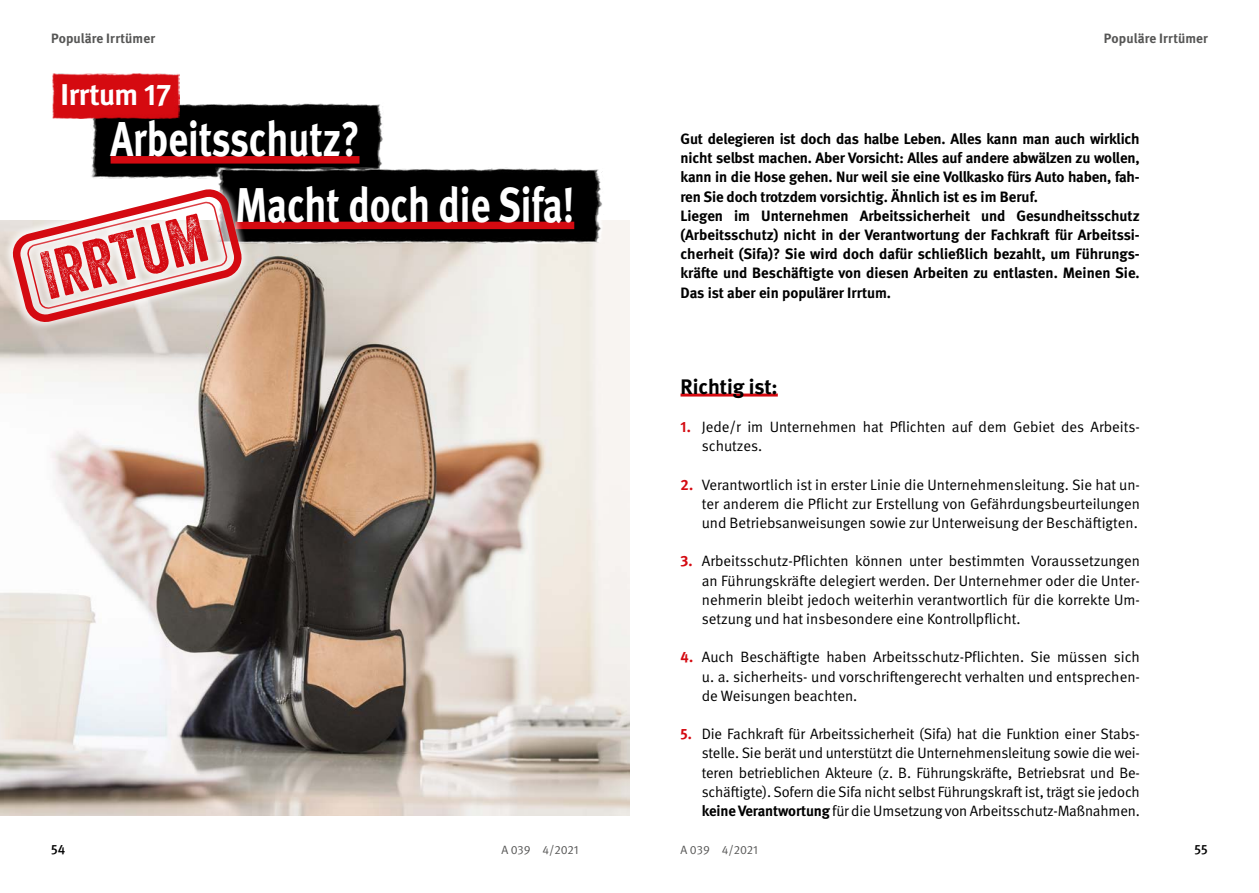
<style>
.page{position:relative;width:1259px;height:893px;background:#fff}
.page>*{position:absolute;margin:0;border:0;box-sizing:border-box;transform-origin:0 0}
.Inhalt_Fliesstext_P{font:66.15px "Veneer Two";color:#d40a11}
._01_Überschriften_Überschrift_2_H1{font:700 48.75px "DGUV Meta";color:#fff;scale:.8 1}
._01_Überschriften_Headline_20_pt_weiss_H1{font:700 30px "DGUV Meta";letter-spacing:-.01em;color:#fff}
._01_Überschriften_Richtig_ist_H3{font:700 21px "DGUV Meta";color:#000}
.t1{font:15px/19.2px "DGUV Meta";color:#000;text-align:justify}
.Inhalt_Fliesstext_P-2{font:700 15px/19.2px "DGUV Meta";letter-spacing:-.005em;color:#000;text-align:justify}
.t2{font:700 13.5px "DGUV Meta";letter-spacing:.005em;color:#565655}
.t3{font:500 13.5px "DGUV Meta";color:#000}
.t4{font:12px "DGUV Meta";color:#565655}
.s1{font-weight:700;color:#d40a11}
.s2{font-weight:700}
</style>
<div class="page">
<img style="left:0;top:221px;width:629px;height:595px">
<img style="left:90px;top:102px;width:293px;height:72px">
<img style="left:215px;top:168px;width:389px;height:76px">
<div style="left:53px;top:74px;width:126px;height:44px;background:#d50a10"></div>
<div style="left:111px;top:156px;width:248px;height:8px;background:#d40a11"></div>
<div style="left:235px;top:222px;width:339px;height:7px;background:#d40a11"></div>
<hr style="left:680px;top:394px;width:98px;height:3px;background:#d40a11">
<svg style="left:0;top:174px;width:258px;height:164px"></svg>
<p class="t2" style="left:51px;top:31px;width:105px">Populäre Irrtümer</p>
<p class="t2" style="left:1104px;top:31px;width:105px">Populäre Irrtümer</p>
<h1 class="_01_Überschriften_Headline_20_pt_weiss_H1" style="left:61px;top:77px;width:112px">Irrtum 17</h1>
<h1 class="_01_Überschriften_Überschrift_2_H1" style="left:111px;top:110px;width:313px">Arbeitsschutz?</h1>
<h1 class="_01_Überschriften_Überschrift_2_H1" style="left:235px;top:176px;width:425px">Macht doch die Sifa!</h1>
<p class="Inhalt_Fliesstext_P" style="left:33px;top:238px;width:169px;rotate:-14deg">Irrtum</p>
<p class="Inhalt_Fliesstext_P-2" style="left:680px;top:130px;width:461px">Gut delegieren ist doch das halbe Leben. Alles kann man auch wirklich nicht selbst machen. Aber Vorsicht: Alles auf andere abwälzen zu wollen, kann in die Hose gehen. Nur weil sie eine Vollkasko fürs Auto haben, fah&shy;ren Sie doch trotzdem vorsichtig. Ähnlich ist es im Beruf.</p>
<p class="Inhalt_Fliesstext_P-2" style="left:680px;top:206px;width:461px">Liegen im Unternehmen Arbeitssicherheit und Gesundheitsschutz (Arbeitsschutz) nicht in der Verantwortung der Fachkraft für Arbeitssi&shy;cherheit (Sifa)? Sie wird doch dafür schließlich bezahlt, um Führungs&shy;kräfte und Beschäftigte von diesen Arbeiten zu entlasten. Meinen Sie.<br>Das ist aber ein populärer Irrtum.</p>
<h2 class="_01_Überschriften_Richtig_ist_H3" style="left:680px;top:374px;width:99px">Richtig ist:</h2>
<p class="t1" style="left:702px;top:417px;width:439px;text-indent:-21px"><span class="s1">1.</span> Jede/r im Unternehmen hat Pflichten auf dem Gebiet des Arbeits&shy;schutzes.</p>
<p class="t1" style="left:702px;top:475px;width:439px;text-indent:-21px"><span class="s1">2.</span> Verantwortlich ist in erster Linie die Unternehmensleitung. Sie hat un&shy;ter anderem die Pflicht zur Erstellung von Gefährdungsbeurteilungen und Betriebsanweisungen sowie zur Unterweisung der Beschäftigten.</p>
<p class="t1" style="left:702px;top:552px;width:439px;text-indent:-21px"><span class="s1">3.</span> Arbeitsschutz-Pflichten können unter bestimmten Voraussetzungen an Führungskräfte delegiert werden. Der Unternehmer oder die Unter&shy;nehmerin bleibt jedoch weiterhin verantwortlich für die korrekte Um&shy;setzung und hat insbesondere eine Kontrollpflicht.</p>
<p class="t1" style="left:702px;top:648px;width:439px;text-indent:-21px"><span class="s1">4.</span> Auch Beschäftigte haben Arbeitsschutz-Pflichten. Sie müssen sich u. a. sicherheits- und vorschriftengerecht verhalten und entsprechen&shy;de Weisungen beachten.</p>
<p class="t1" style="left:702px;top:725px;width:439px;text-indent:-21px"><span class="s1">5.</span> Die Fachkraft für Arbeitssicherheit (Sifa) hat die Funktion einer Stabs&shy;stelle. Sie berät und unterstützt die Unternehmensleitung sowie die wei&shy;teren betrieblichen Akteure (z. B. Führungskräfte, Betriebsrat und Be&shy;schäftigte). Sofern die Sifa nicht selbst Führungskraft ist, trägt sie jedoch <span class="s2">keine Verantwortung</span> für die Umsetzung von Arbeitsschutz-Maßnahmen.</p>
<p class="t4" style="left:501px;top:843px;width:79px">A 039 4/2021</p>
<p class="t4" style="left:680px;top:843px;width:79px">A 039 4/2021</p>
<p class="t3" style="left:51px;top:842px;width:16px">54</p>
<p class="t3" style="left:1194px;top:842px;width:15px">55</p>
</div>
